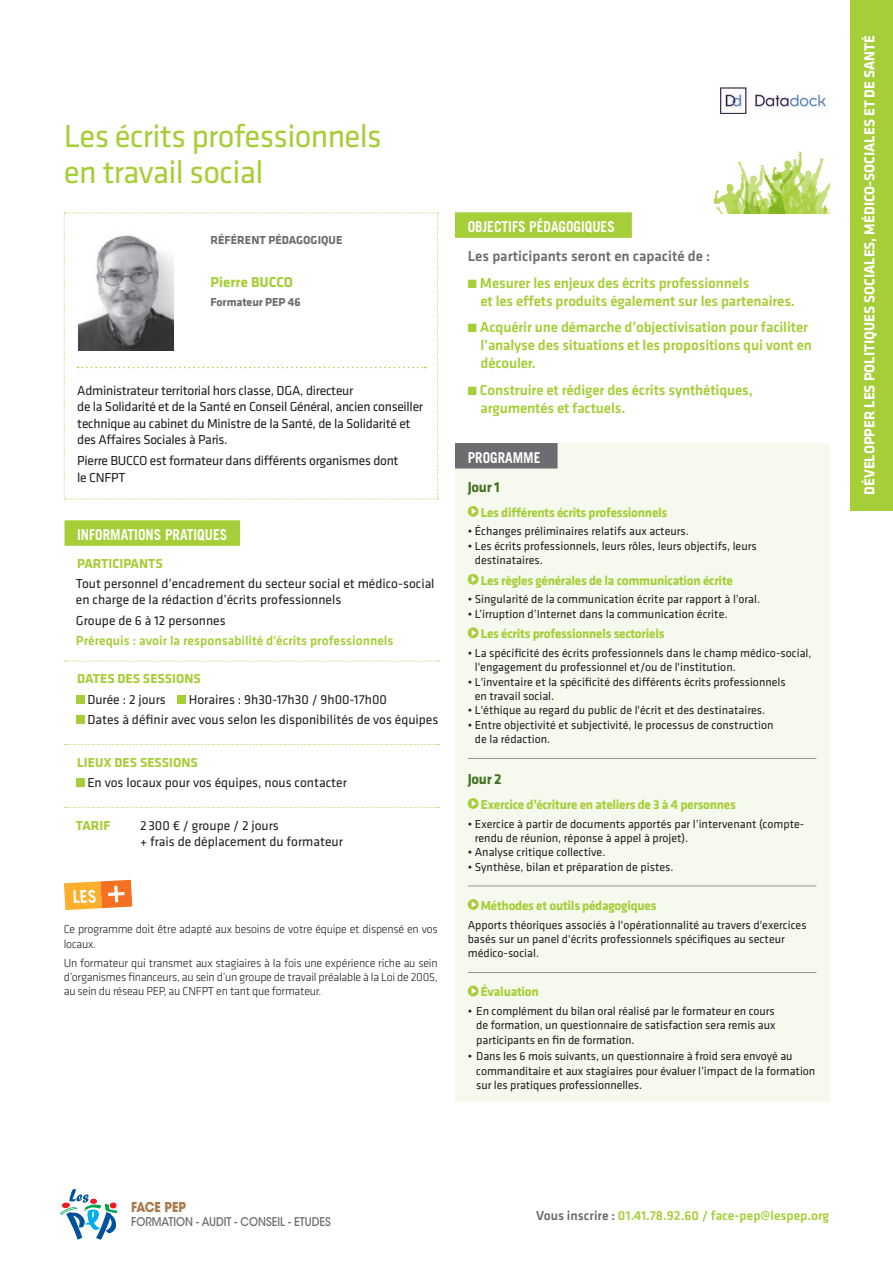
<style>
.page{position:relative;width:893px;height:1263px;background:#fff}
.page>*{position:absolute;margin:0;border:0;box-sizing:border-box;transform-origin:0 0}
._1-TITRE_FORMATION{font:33px/36px "Klavika";letter-spacing:-.02em;color:#a6ce39}
.t1{font:500 15px/18px "Klavika";letter-spacing:-.01em;color:#a6ce39}
.t2{font:700 15px "Klavika";color:#fff}
._2-Phrase_objectif_C{font:500 15px "Klavika";color:#6c6d70}
._3-Titre_INFO-CH4{font:700 15px "Trade Gothic LT Pro";color:#fff;scale:.9 1}
._2-Titre_Objectif-CH{font:700 15px "Trade Gothic LT Pro";color:#fff;scale:.9 1}
.S_TITRE_-_chp4{font:700 15px "Klavika";letter-spacing:-.02em;color:#427321}
.Titre_PROGRAMME{font:700 15px "Trade Gothic LT Pro";color:#fff;scale:.9 1}
.NOM_REFERENTE_CH4{font:700 14.85px "Klavika";color:#a6ce39}
.txt_courant_-_descri{font:13.5px/16.2px "Klavika";color:#231f20}
.TXT___ref_pedaogogiq{font:13.5px/16.5px "Klavika";letter-spacing:-.02em;color:#231f20}
.S_TITRE_-_chp4-2{font:700 13.5px "Klavika";letter-spacing:-.02em;color:#a6ce39}
.Prérequis_ch04{font:500 13.5px "Klavika";color:#a6ce39}
.Tarif_Descrip_-_CH4{font:13.5px/16.2px "Klavika";color:#231f20}
.S_Titre_infos_pratiq{font:700 13.5px "Klavika";color:#a6ce39}
.t3{font:700 13.5px "ITC Avant Garde Std";color:#a67a4d;scale:.88 1}
.Tarif_Descrip_-_CH4-2{font:700 13.5px "Klavika";color:#a6ce39}
.TXT_courant_-descrip{font:12px/14.4px "Klavika";color:#231f20}
._4-LES___Txt_chap4{font:300 12px/14.4px "Klavika";letter-spacing:-.02em;color:#231f20}
.t4{font:500 12px "ITC Avant Garde Std";color:#6c6d70;scale:.88 1}
.Référent{font:700 12px "Klavika";color:#6c6d70}
.Fonction{font:700 12px "Klavika";letter-spacing:-.01em;color:#6c6d70}
.s1{color:#6c6d70}
</style>
<div class="page">
<svg style="left:714px;top:151px;width:115px;height:62px"></svg>
<img style="left:720px;top:87px;width:107px;height:27px">
<div style="left:850px;top:0;width:43px;height:510px;background:#a6ce39"></div>
<svg style="left:60px;top:1189px;width:57px;height:51px"></svg>
<div style="left:64px;top:520px;width:176px;height:26px;background:#a6ce39"></div>
<svg style="left:65px;top:661px;width:374px;height:1px"></svg>
<svg style="left:65px;top:744px;width:374px;height:1px"></svg>
<svg style="left:65px;top:807px;width:374px;height:1px"></svg>
<div style="left:76px;top:695px;width:8px;height:9px;background:#a6ce39"></div>
<div style="left:177px;top:695px;width:9px;height:9px;background:#a6ce39"></div>
<div style="left:76px;top:716px;width:8px;height:8px;background:#a6ce39"></div>
<div style="left:76px;top:779px;width:8px;height:8px;background:#a6ce39"></div>
<div style="left:455px;top:212px;width:177px;height:26px;background:#a6ce39"></div>
<div style="left:455px;top:443px;width:374px;height:659px;background:#f6faee"></div>
<div style="left:455px;top:443px;width:103px;height:25px;background:#6c6d70"></div>
<hr style="left:468px;top:758px;width:348px;height:1px;background:#939598">
<hr style="left:468px;top:885px;width:348px;height:1px;background:#939598">
<hr style="left:468px;top:972px;width:348px;height:1px;background:#939598">
<svg style="left:468px;top:506px;width:11px;height:11px"></svg>
<svg style="left:472px;top:508px;width:4px;height:6px"></svg>
<svg style="left:468px;top:574px;width:11px;height:11px"></svg>
<svg style="left:472px;top:576px;width:4px;height:6px"></svg>
<svg style="left:468px;top:627px;width:11px;height:11px"></svg>
<svg style="left:472px;top:629px;width:4px;height:7px"></svg>
<svg style="left:468px;top:798px;width:11px;height:11px"></svg>
<svg style="left:472px;top:800px;width:4px;height:6px"></svg>
<svg style="left:468px;top:899px;width:11px;height:11px"></svg>
<svg style="left:472px;top:901px;width:4px;height:6px"></svg>
<svg style="left:468px;top:985px;width:11px;height:11px"></svg>
<svg style="left:472px;top:988px;width:4px;height:6px"></svg>
<svg style="left:64px;top:213px;width:375px;height:286px"></svg>
<svg style="left:64px;top:880px;width:68px;height:30px;background:#f8a64b"></svg>
<p class="_1-TITRE_FORMATION" style="left:64px;top:119px;width:319px">Les écrits professionnels en travail social</p>
<p class="Référent" style="left:210px;top:233px;width:133px">RÉFÉRENT PÉDAGOGIQUE</p>
<p class="NOM_REFERENTE_CH4" style="left:210px;top:273px;width:84px">Pierre BUCCO</p>
<p class="Fonction" style="left:210px;top:295px;width:92px">Formateur PEP 46</p>
<p class="TXT___ref_pedaogogiq" style="left:77px;top:382px;width:347px">Administrateur territorial hors classe, DGA, directeur<br>de la Solidarité et de la Santé en Conseil Général, ancien conseiller technique au cabinet du Ministre de la Santé, de la Solidarité et des Affaires Sociales à Paris.</p>
<p class="TXT___ref_pedaogogiq" style="left:77px;top:452px;width:323px">Pierre BUCCO est formateur dans différents organismes dont le CNFPT</p>
<p class="_3-Titre_INFO-CH4" style="left:77px;top:525px;width:168px">INFORMATIONS PRATIQUES</p>
<p class="S_Titre_infos_pratiq" style="left:77px;top:556px;width:87px">PARTICIPANTS</p>
<p class="txt_courant_-_descri" style="left:76px;top:576px;width:360px">Tout personnel d’encadrement du secteur social et médico-social en charge de la rédaction d’écrits professionnels</p>
<p class="txt_courant_-_descri" style="left:76px;top:612px;width:151px">Groupe de 6 à 12 personnes</p>
<p class="Prérequis_ch04" style="left:76px;top:633px;width:319px">Prérequis : avoir la responsabilité d'écrits professionnels</p>
<p class="S_Titre_infos_pratiq" style="left:77px;top:671px;width:125px">DATES DES SESSIONS</p>
<p class="txt_courant_-_descri" style="left:87px;top:691px;width:80px">Durée : 2 jours</p>
<p class="txt_courant_-_descri" style="left:189px;top:691px;width:200px">Horaires : 9h30-17h30 / 9h00-17h00</p>
<p class="txt_courant_-_descri" style="left:87px;top:712px;width:352px">Dates à définir avec vous selon les disponibilités de vos équipes</p>
<p class="S_Titre_infos_pratiq" style="left:77px;top:755px;width:122px">LIEUX DES SESSIONS</p>
<p class="txt_courant_-_descri" style="left:87px;top:775px;width:261px">En vos locaux pour vos équipes, nous contacter</p>
<p class="Tarif_Descrip_-_CH4-2" style="left:76px;top:818px;width:36px">TARIF</p>
<p class="Tarif_Descrip_-_CH4" style="left:140px;top:817px;width:204px">2 300 € / groupe / 2 jours<br>+ frais de déplacement du formateur</p>
<p class="_4-LES___Txt_chap4" style="left:64px;top:922px;width:376px">Ce programme doit être adapté aux besoins de votre équipe et dispensé en vos locaux.</p>
<p class="_4-LES___Txt_chap4" style="left:64px;top:955px;width:376px;text-align:justify">Un formateur qui transmet aux stagiaires à la fois une expérience riche au sein d’organismes financeurs, au sein d’un groupe de travail préalable à la Loi de 2005, au sein du réseau PEP, au CNFPT en tant que formateur.</p>
<p class="_2-Titre_Objectif-CH" style="left:468px;top:218px;width:165px">OBJECTIFS PÉDAGOGIQUES</p>
<p class="_2-Phrase_objectif_C" style="left:468px;top:248px;width:244px">Les participants seront en capacité de :</p>
<p class="t1" style="left:480px;top:274px;width:316px;text-indent:-13px">■ Mesurer les enjeux des écrits professionnels<br>et les effets produits également sur les partenaires.</p>
<p class="t1" style="left:480px;top:319px;width:333px;text-indent:-13px">■ Acquérir une démarche d’objectivisation pour faciliter l’analyse des situations et les propositions qui vont en découler.</p>
<p class="t1" style="left:480px;top:381px;width:274px;text-indent:-13px">■ Construire et rédiger des écrits synthétiques, argumentés et factuels.</p>
<p class="Titre_PROGRAMME" style="left:468px;top:448px;width:82px">PROGRAMME</p>
<p class="S_TITRE_-_chp4" style="left:468px;top:479px;width:34px">Jour 1</p>
<p class="S_TITRE_-_chp4-2" style="left:481px;top:505px;width:188px">Les différents écrits professionnels</p>
<p class="TXT_courant_-descrip" style="left:468px;top:524px;width:223px">• Échanges préliminaires relatifs aux acteurs.</p>
<p class="TXT_courant_-descrip" style="left:475px;top:539px;width:283px;text-indent:-7px">• Les écrits professionnels, leurs rôles, leurs objectifs, leurs destinataires.</p>
<p class="S_TITRE_-_chp4-2" style="left:481px;top:573px;width:254px">Les règles générales de la communication écrite</p>
<p class="TXT_courant_-descrip" style="left:468px;top:592px;width:294px">• Singularité de la communication écrite par rapport à l’oral.</p>
<p class="TXT_courant_-descrip" style="left:468px;top:607px;width:261px">• L’irruption d’Internet dans la communication écrite.</p>
<p class="S_TITRE_-_chp4-2" style="left:481px;top:626px;width:185px">Les écrits professionnels sectoriels</p>
<p class="TXT_courant_-descrip" style="left:475px;top:646px;width:338px;text-indent:-7px">• La spécificité des écrits professionnels dans le champ médico-social, l'engagement du professionnel et/ou de l'institution.</p>
<p class="TXT_courant_-descrip" style="left:475px;top:675px;width:312px;text-indent:-7px">• L'inventaire et la spécificité des différents écrits professionnels en travail social.</p>
<p class="TXT_courant_-descrip" style="left:468px;top:703px;width:299px">• L'éthique au regard du public de l'écrit et des destinataires.</p>
<p class="TXT_courant_-descrip" style="left:475px;top:718px;width:300px;text-indent:-7px">• Entre objectivité et subjectivité, le processus de construction de la rédaction.</p>
<p class="S_TITRE_-_chp4" style="left:468px;top:771px;width:35px">Jour 2</p>
<p class="S_TITRE_-_chp4-2" style="left:481px;top:797px;width:257px">Exercice d’écriture en ateliers de 3 à 4 personnes</p>
<p class="TXT_courant_-descrip" style="left:475px;top:816px;width:331px;text-indent:-7px">• Exercice à partir de documents apportés par l’intervenant (compte&shy;rendu de réunion, réponse à appel à projet).</p>
<p class="TXT_courant_-descrip" style="left:468px;top:845px;width:139px">• Analyse critique collective.</p>
<p class="TXT_courant_-descrip" style="left:468px;top:860px;width:207px">• Synthèse, bilan et préparation de pistes.</p>
<p class="S_TITRE_-_chp4-2" style="left:481px;top:898px;width:177px">Méthodes et outils pédagogiques</p>
<p class="TXT_courant_-descrip" style="left:468px;top:917px;width:340px">Apports théoriques associés à l'opérationnalité au travers d'exercices basés sur un panel d'écrits professionnels spécifiques au secteur médico-social.</p>
<p class="S_TITRE_-_chp4-2" style="left:481px;top:984px;width:60px">Évaluation</p>
<p class="TXT_courant_-descrip" style="left:476px;top:1004px;width:301px;text-align:justify;text-indent:-9px">• En complément du bilan oral réalisé par le formateur en cours de formation, un questionnaire de satisfaction sera remis aux participants en fin de formation.</p>
<p class="TXT_courant_-descrip" style="left:476px;top:1049px;width:340px;text-indent:-9px">• Dans les 6 mois suivants, un questionnaire à froid sera envoyé au commanditaire et aux stagiaires pour évaluer l’impact de la formation sur les pratiques professionnelles.</p>
<p class="t2" style="left:861px;top:495px;width:461px;rotate:-90deg">DÉVELOPPER LES POLITIQUES SOCIALES, MÉDICO-SOCIALES ET DE SANTÉ</p>
<p class="t3" style="left:131px;top:1198px;width:64px">FACE PEP</p>
<p class="t4" style="left:131px;top:1214px;width:228px">FORMATION - AUDIT - CONSEIL - ETUDES</p>
<p class="Prérequis_ch04" style="left:536px;top:1208px;width:295px"><span class="s1">Vous inscrire :</span> 01.41.78.92.60 / face-pep@lespep.org</p>
</div>
